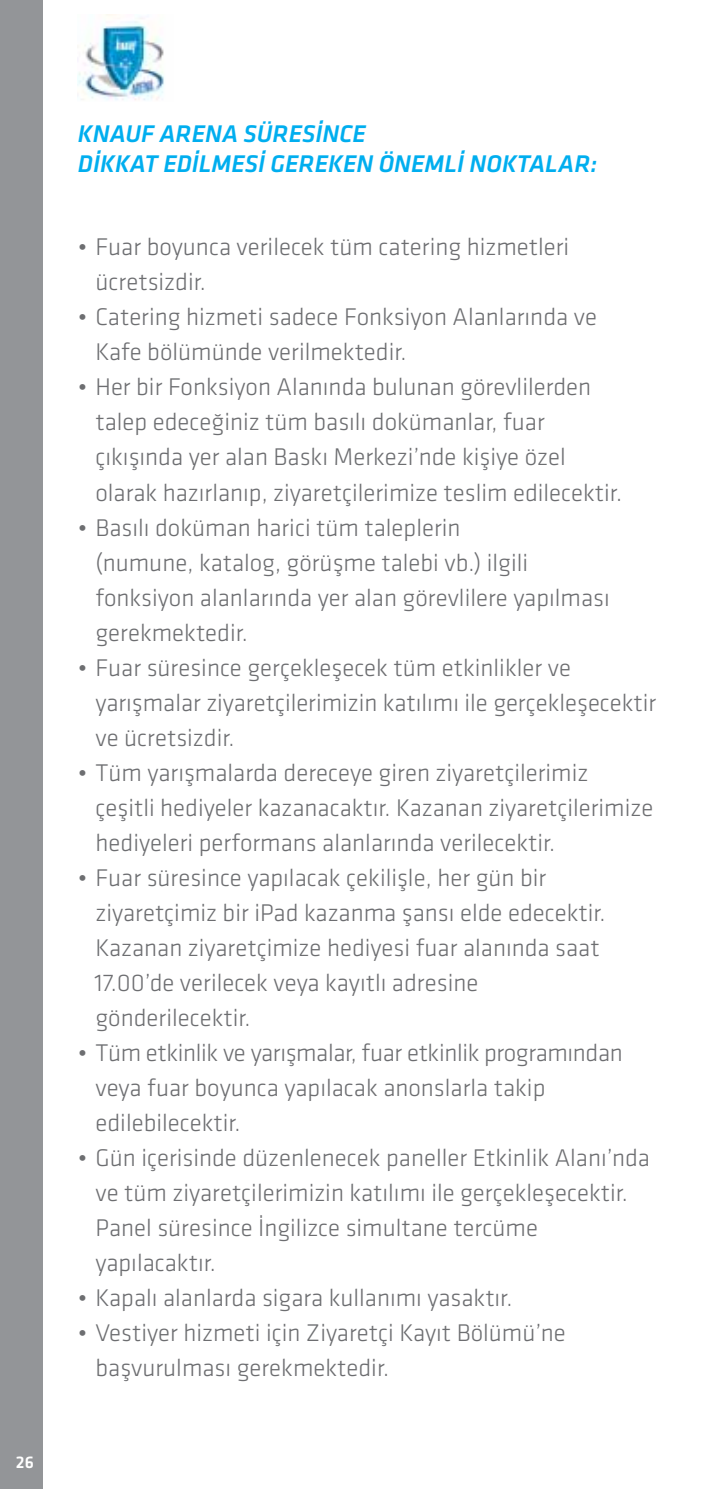
<style>
.page{position:relative;width:709px;height:1489px;background:#fff}
.page>*{position:absolute;margin:0;border:0;box-sizing:border-box;transform-origin:0 0}
.t1{font:300 25px/35px "Klavika";color:#6d6e71}
.t2{font:italic 500 25px/30px "Klavika";color:#00aeef}
.t3{font:500 17.5px "Klavika";color:#fff}
</style>
<div class="page">
<div style="left:0;top:0;width:43px;height:1488px;background:#939598"></div>
<img style="left:78px;top:14px;width:86px;height:86px">
<p class="t3" style="left:16px;top:1452px;width:19px">26</p>
<p class="t2" style="left:78px;top:119px;width:521px">KNAUF ARENA SÜRESİNCE<br>DİKKAT EDİLMESİ GEREKEN ÖNEMLİ NOKTALAR:</p>
<p class="t1" style="left:95px;top:230px;width:475px;text-indent:-17px">• Fuar boyunca verilecek tüm catering hizmetleri ücretsizdir.</p>
<p class="t1" style="left:95px;top:300px;width:503px;text-indent:-17px">• Catering hizmeti sadece Fonksiyon Alanlarında ve<br>Kafe bölümünde verilmektedir.</p>
<p class="t1" style="left:95px;top:370px;width:528px;text-indent:-17px">• Her bir Fonksiyon Alanında bulunan görevlilerden talep edeceğiniz tüm basılı dokümanlar, fuar çıkışında yer alan Baskı Merkezi’nde kişiye özel olarak hazırlanıp, ziyaretçilerimize teslim edilecektir.</p>
<p class="t1" style="left:95px;top:510px;width:516px;text-indent:-17px">• Basılı doküman harici tüm taleplerin<br>(numune, katalog, görüşme talebi vb.) ilgili fonksiyon alanlarında yer alan görevlilere yapılması gerekmektedir.</p>
<p class="t1" style="left:95px;top:650px;width:562px;text-indent:-17px">• Fuar süresince gerçekleşecek tüm etkinlikler ve yarışmalar ziyaretçilerimizin katılımı ile gerçekleşecektir ve ücretsizdir.</p>
<p class="t1" style="left:95px;top:755px;width:559px;text-indent:-17px">• Tüm yarışmalarda dereceye giren ziyaretçilerimiz çeşitli hediyeler kazanacaktır. Kazanan ziyaretçilerimize hediyeleri performans alanlarında verilecektir.</p>
<p class="t1" style="left:94px;top:860px;width:512px;text-indent:-17px">• Fuar süresince yapılacak çekilişle, her gün bir ziyaretçimiz bir iPad kazanma şansı elde edecektir.<br>Kazanan ziyaretçimize hediyesi fuar alanında saat 17.00’de verilecek veya kayıtlı adresine gönderilecektir.</p>
<p class="t1" style="left:95px;top:1035px;width:529px;text-indent:-17px">• Tüm etkinlik ve yarışmalar, fuar etkinlik programından veya fuar boyunca yapılacak anonslarla takip edilebilecektir.</p>
<p class="t1" style="left:95px;top:1140px;width:556px;text-indent:-17px">• Gün içerisinde düzenlenecek paneller Etkinlik Alanı’nda ve tüm ziyaretçilerimizin katılımı ile gerçekleşecektir.<br>Panel süresince İngilizce simultane tercüme yapılacaktır.</p>
<p class="t1" style="left:78px;top:1280px;width:436px">• Kapalı alanlarda sigara kullanımı yasaktır.</p>
<p class="t1" style="left:95px;top:1315px;width:472px;text-indent:-17px">• Vestiyer hizmeti için Ziyaretçi Kayıt Bölümü’ne başvurulması gerekmektedir.</p>
</div>
